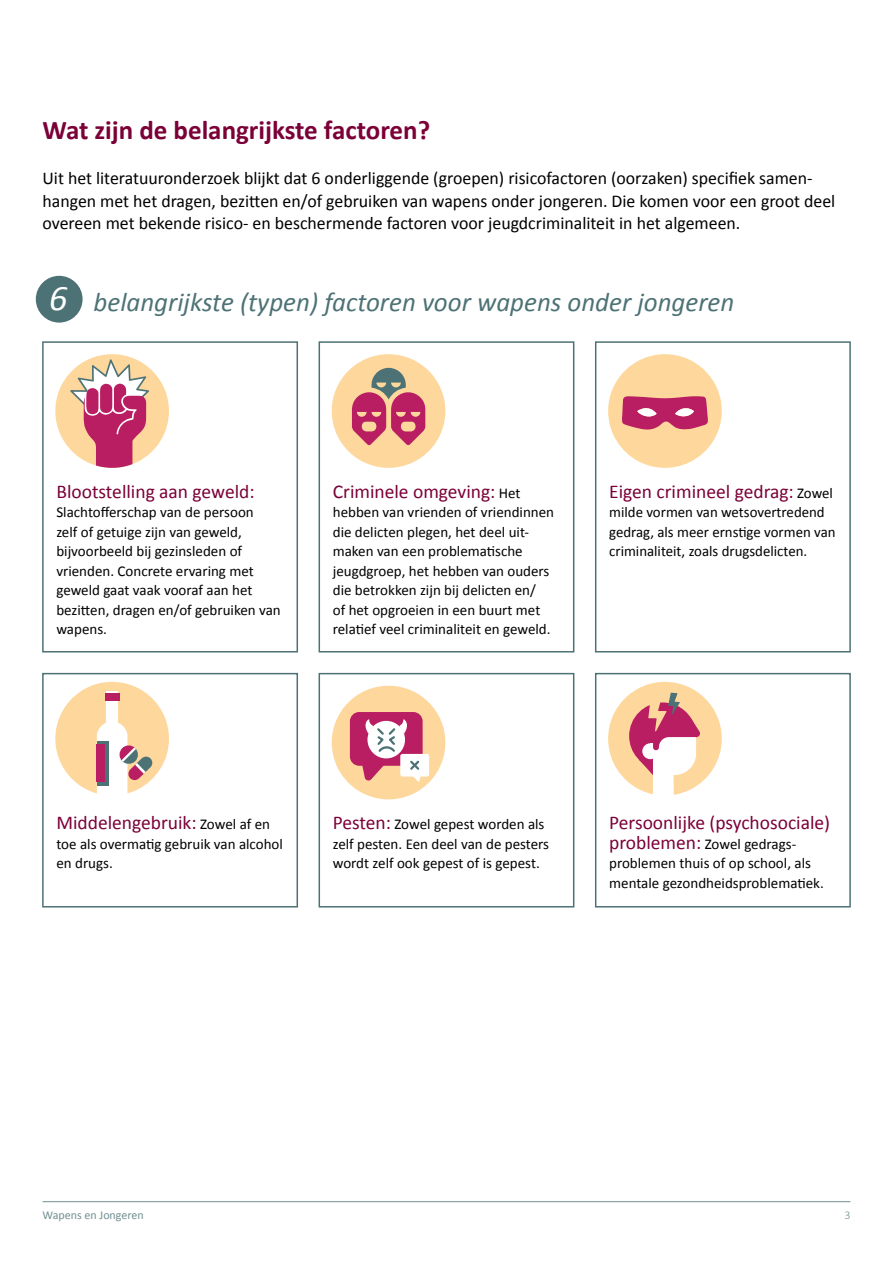
<style>
.page{position:relative;width:893px;height:1263px;background:#fff}
.page>*{position:absolute;margin:0;border:0;box-sizing:border-box;transform-origin:0 0}
.t1{font:italic 36px "Calibri";color:#fff}
.plat{font:italic 27px "Calibri";color:#4d7275}
.tussenkop{font:700 27px "Calibri";color:#7b0038}
.plat-2{font:19.5px "Calibri";color:#7b0038}
.plat-3{font:18px/22.5px "Calibri";color:#000}
.plat-4{font:15px/19.5px "Calibri";color:#000}
.t2{font:12px "Calibri";color:#718f91}
.t3{font:300 12px "Calibri";color:#718f91}
.s1{font-size:15px;color:#000}
.s2{font-size:19.5px;color:#7b0038}
</style>
<div class="page">
<hr style="left:43px;top:1201px;width:807px;height:1px;background:#718f91">
<svg style="left:55px;top:682px;width:114px;height:112px"></svg>
<svg style="left:332px;top:686px;width:113px;height:113px"></svg>
<svg style="left:608px;top:682px;width:114px;height:113px"></svg>
<div style="left:42px;top:341px;width:256px;height:311px;border:2px solid #4d7275"></div>
<div style="left:319px;top:341px;width:255px;height:311px;border:2px solid #4d7275"></div>
<div style="left:319px;top:673px;width:255px;height:234px;border:2px solid #4d7275"></div>
<div style="left:42px;top:673px;width:256px;height:234px;border:2px solid #4d7275"></div>
<div style="left:595px;top:673px;width:256px;height:234px;border:2px solid #4d7275"></div>
<div style="left:595px;top:341px;width:256px;height:311px;border:2px solid #4d7275"></div>
<svg style="left:332px;top:354px;width:113px;height:114px"></svg>
<svg style="left:608px;top:354px;width:114px;height:114px"></svg>
<svg style="left:55px;top:354px;width:114px;height:114px"></svg>
<div style="left:36px;top:276px;width:47px;height:47px;background:#4d7275;border-radius:50%"></div>
<p class="tussenkop" style="left:43px;top:111px;width:389px">Wat zijn de belangrijkste factoren?</p>
<p class="plat-3" style="left:43px;top:167px;width:794px">Uit het literatuuronderzoek blijkt dat 6 onderliggende (groepen) risicofactoren (oorzaken) specifiek samen&shy;hangen met het dragen, bezitten en/of gebruiken van wapens onder jongeren. Die komen voor een groot deel overeen met bekende risico- en beschermende factoren voor jeugdcriminaliteit in het algemeen.</p>
<p class="t1" style="left:49px;top:273px;width:20px">6</p>
<p class="plat" style="left:94px;top:283px;width:642px">belangrijkste (typen) factoren voor wapens onder jongeren</p>
<p class="plat-2" style="left:56px;top:478px;width:200px">Blootstelling aan geweld:</p>
<p class="plat-4" style="left:56px;top:502px;width:226px">Slachtofferschap van de persoon<br>zelf of getuige zijn van geweld, bijvoorbeeld bij gezinsleden of vrienden. Concrete ervaring met geweld gaat vaak vooraf aan het bezitten, dragen en/of gebruiken van wapens.</p>
<p class="plat-2" style="left:333px;top:478px;width:189px">Criminele omgeving: <span class="s1">Het</span></p>
<p class="plat-4" style="left:333px;top:502px;width:223px">hebben van vrienden of vriendinnen die delicten plegen, het deel uit&shy;maken van een problematische jeugdgroep, het hebben van ouders die betrokken zijn bij delicten en/<br>of het opgroeien in een buurt met relatief veel criminaliteit en geweld.</p>
<p class="plat-2" style="left:609px;top:478px;width:225px">Eigen crimineel gedrag: <span class="s1">Zowel</span></p>
<p class="plat-4" style="left:609px;top:502px;width:228px">milde vormen van wetsovertredend gedrag, als meer ernstige vormen van criminaliteit, zoals drugsdelicten.</p>
<p class="plat-2" style="left:56px;top:809px;width:215px">Middelengebruik: <span class="s1">Zowel af en</span></p>
<p class="plat-4" style="left:56px;top:834px;width:228px">toe als overmatig gebruik van alcohol en drugs.</p>
<p class="plat-4" style="left:333px;top:814px;width:218px"><span class="s2">Pesten:</span> Zowel gepest worden als zelf pesten. Een deel van de pesters wordt zelf ook gepest of is gepest.</p>
<p class="plat-2" style="left:609px;top:809px;width:222px">Persoonlijke (psychosociale)</p>
<p class="plat-4" style="left:609px;top:834px;width:216px"><span class="s2">problemen:</span> Zowel gedrags&shy;problemen thuis of op school, als mentale gezondheidsproblematiek.</p>
<p class="t2" style="left:43px;top:1207px;width:103px">Wapens en Jongeren</p>
<p class="t3" style="left:844px;top:1208px;width:8px">3</p>
</div>
